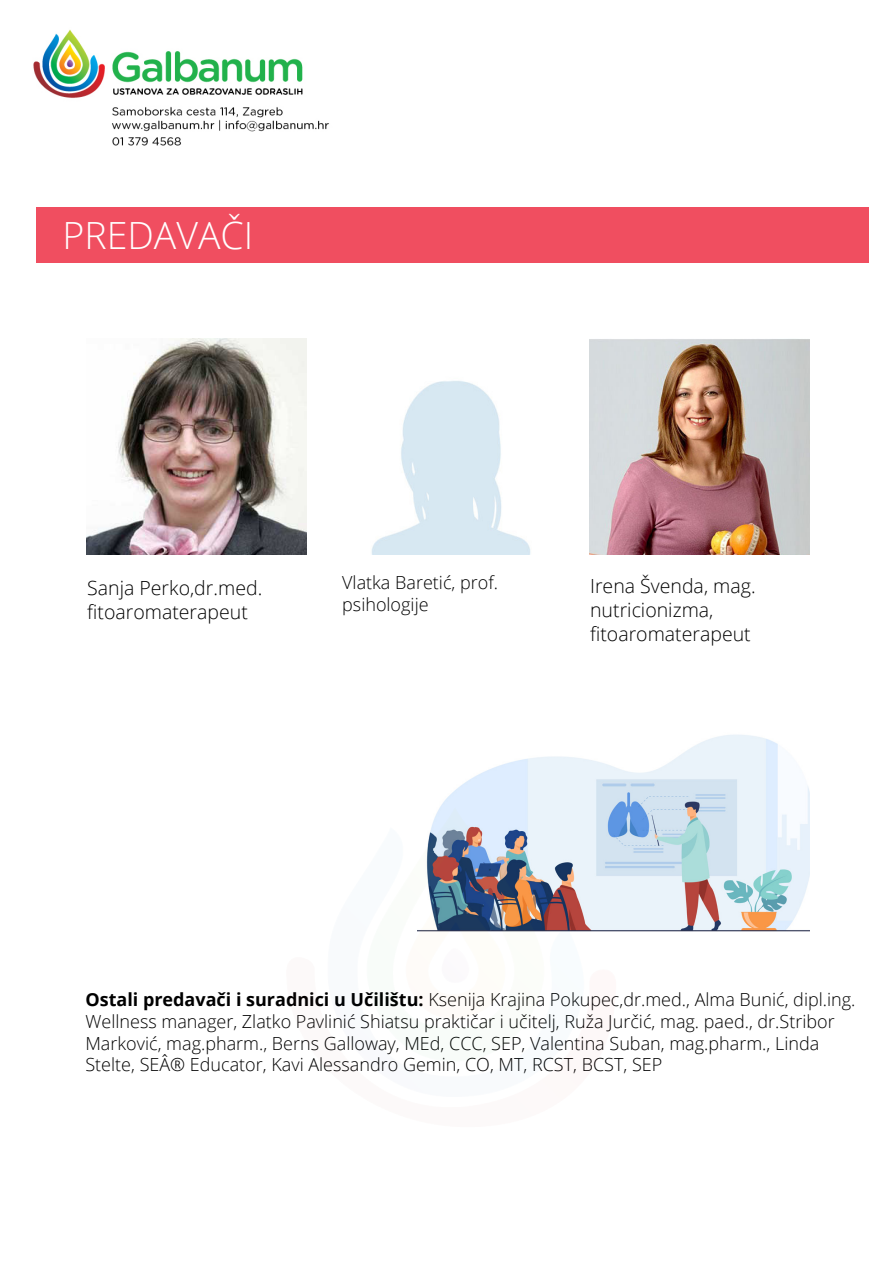
<style>
.page{position:relative;width:893px;height:1263px;background:#fff}
.page>*{position:absolute;margin:0;border:0;box-sizing:border-box;transform-origin:0 0}
.t1{font:300 37.5px "Open Sans";color:#fff}
.t2{font:300 19.5px/24px "Open Sans";color:#000}
.t3{font:300 18px/21.6px "Open Sans";color:#000}
.s1{font-weight:700}
</style>
<div class="page">
<div style="left:36px;top:207px;width:832px;height:55px;background:#f04e60"></div>
<img style="left:590px;top:339px;width:219px;height:215px">
<img style="left:443px;top:735px;width:366px;height:197px">
<img style="left:371px;top:381px;width:160px;height:173px">
<img style="left:87px;top:338px;width:219px;height:216px">
<img style="left:33px;top:29px;width:296px;height:117px">
<img style="left:417px;top:803px;width:218px;height:129px">
<p class="t1" style="left:62px;top:210px;width:192px">PREDAVAČI</p>
<p class="t2" style="left:87px;top:576px;width:177px">Sanja Perko,dr.med.</p>
<p class="t2" style="left:87px;top:600px;width:162px">fitoaromaterapeut</p>
<p class="t3" style="left:342px;top:572px;width:157px">Vlatka Baretić, prof. psihologije</p>
<p class="t2" style="left:590px;top:573px;width:167px">Irena Švenda, mag. nutricionizma,</p>
<p class="t2" style="left:590px;top:621px;width:162px">fitoaromaterapeut</p>
<p class="t3" style="left:85px;top:988px;width:771px"><span class="s1">Ostali predavači i suradnici u Učilištu:</span> Ksenija Krajina Pokupec,dr.med., Alma Bunić, dipl.ing.<br>Wellness manager, Zlatko Pavlinić Shiatsu praktičar i učitelj, Ruža Jurčić, mag. paed., dr.Stribor Marković, mag.pharm., Berns Galloway, MEd, CCC, SEP, Valentina Suban, mag.pharm., Linda Stelte, SEÂ® Educator, Kavi Alessandro Gemin, CO, MT, RCST, BCST, SEP</p>
</div>
